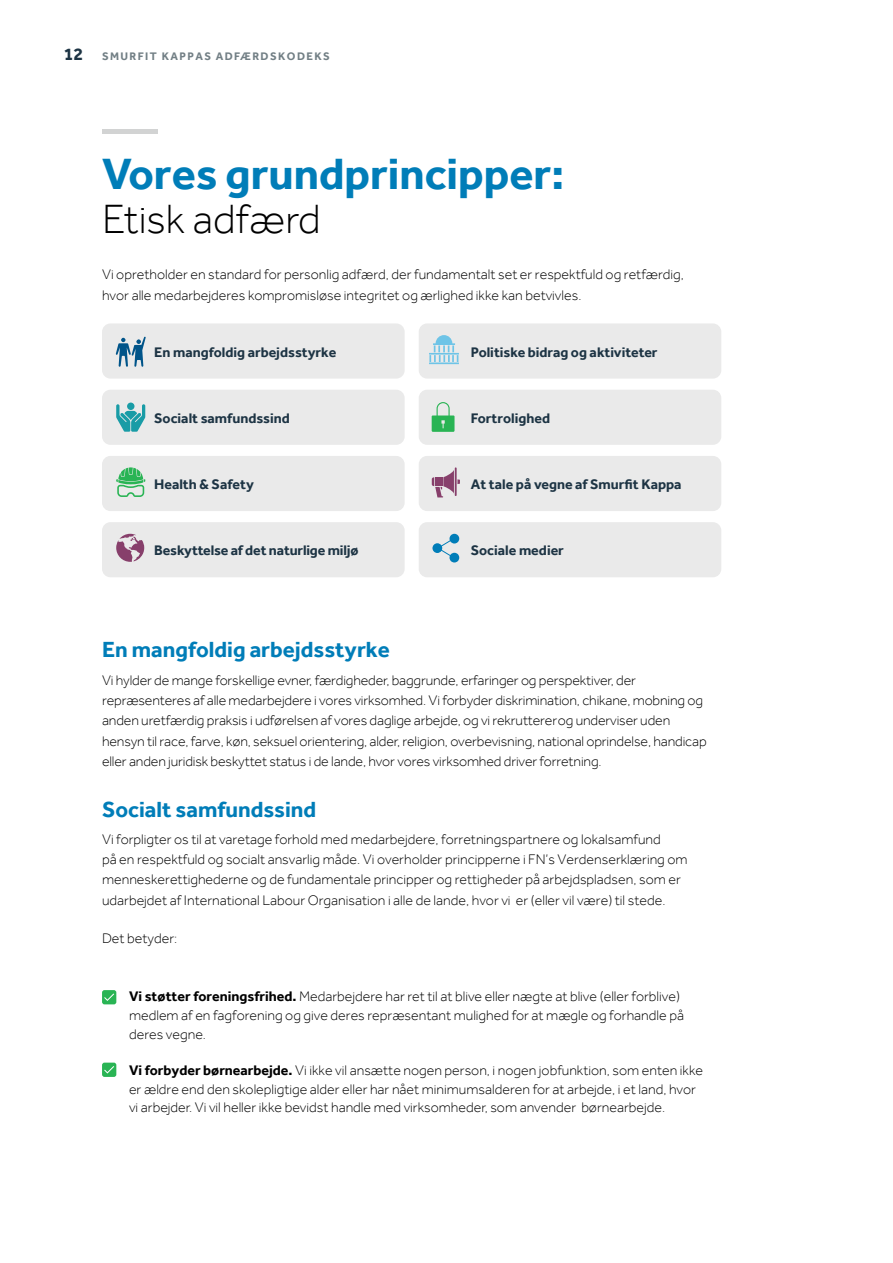
<style>
.page{position:relative;width:893px;height:1263px;background:#fff}
.page>*{position:absolute;margin:0;border:0;box-sizing:border-box;transform-origin:0 0}
.t1{font:700 45px "Effra Corp";color:#007db8}
.t2{font:300 42px "Effra Corp";color:#000}
.t3{font:700 22.5px "Effra Corp";color:#007db8}
.t4{font:300 14.25px/20.2px "Effra Corp";color:#000}
.t5{font:700 14.25px "Effra Corp";color:#1d3444}
.t6{font:700 11.25px "Effra Corp";letter-spacing:.125em;color:#727f85}
.s1{font-size:18px;color:#1d3444}
.s2{font-weight:700}
</style>
<div class="page">
<hr style="left:102px;top:129px;width:56px;height:4px;background:#d2d3d3">
<div style="left:103px;top:324px;width:301px;height:54px;background:#eaeaea;border-radius:8px"></div>
<svg style="left:116px;top:337px;width:30px;height:30px"></svg>
<div style="left:102px;top:323px;width:303px;height:56px;border:2px solid #eaeaea;border-radius:8px"></div>
<div style="left:103px;top:457px;width:301px;height:53px;background:#eaeaea;border-radius:8px"></div>
<div style="left:102px;top:456px;width:303px;height:55px;border:2px solid #eaeaea;border-radius:8px"></div>
<div style="left:419px;top:324px;width:301px;height:54px;background:#eaeaea;border-radius:8px"></div>
<div style="left:419px;top:323px;width:302px;height:56px;border:2px solid #eaeaea;border-radius:8px"></div>
<div style="left:419px;top:457px;width:301px;height:53px;background:#eaeaea;border-radius:8px"></div>
<div style="left:419px;top:456px;width:302px;height:55px;border:2px solid #eaeaea;border-radius:8px"></div>
<div style="left:103px;top:390px;width:301px;height:54px;background:#eaeaea;border-radius:8px"></div>
<div style="left:102px;top:390px;width:303px;height:55px;border:2px solid #eaeaea;border-radius:8px"></div>
<div style="left:103px;top:523px;width:301px;height:53px;background:#eaeaea;border-radius:8px"></div>
<div style="left:102px;top:522px;width:303px;height:55px;border:2px solid #eaeaea;border-radius:8px"></div>
<div style="left:419px;top:390px;width:301px;height:54px;background:#eaeaea;border-radius:8px"></div>
<div style="left:419px;top:390px;width:302px;height:55px;border:2px solid #eaeaea;border-radius:8px"></div>
<div style="left:419px;top:523px;width:301px;height:53px;background:#eaeaea;border-radius:8px"></div>
<div style="left:419px;top:522px;width:302px;height:55px;border:2px solid #eaeaea;border-radius:8px"></div>
<div style="left:102px;top:990px;width:14px;height:14px;background:#29b454;border-radius:2px"></div>
<svg style="left:104px;top:993px;width:10px;height:8px"></svg>
<div style="left:102px;top:1062px;width:14px;height:15px;background:#29b454;border-radius:2px"></div>
<svg style="left:104px;top:1066px;width:10px;height:7px"></svg>
<svg style="left:116px;top:467px;width:29px;height:30px"></svg>
<svg style="left:116px;top:534px;width:28px;height:28px"></svg>
<svg style="left:432px;top:534px;width:27px;height:28px"></svg>
<svg style="left:432px;top:470px;width:28px;height:27px"></svg>
<hr style="left:455px;top:467px;width:2px;height:29px;background:#873f6b">
<div style="left:432px;top:415px;width:22px;height:17px;background:#29b454"></div>
<svg style="left:436px;top:402px;width:14px;height:26px"></svg>
<hr style="left:429px;top:353px;width:30px;height:2px;background:#6ec4e7">
<hr style="left:429px;top:362px;width:30px;height:2px;background:#6ec4e7">
<svg style="left:429px;top:335px;width:29px;height:27px"></svg>
<div style="left:127px;top:403px;width:7px;height:7px;background:#199ca6;border-radius:50%"></div>
<svg style="left:116px;top:404px;width:29px;height:28px"></svg>
<p class="t6" style="left:64px;top:49px;width:268px"><span class="s1">12</span> SMURFIT KAPPAS ADFÆRDSKODEKS</p>
<h1 class="t1" style="left:102px;top:147px;width:464px">Vores grundprincipper:</h1>
<h2 class="t2" style="left:102px;top:195px;width:220px">Etisk adfærd</h2>
<p class="t4" style="left:102px;top:263px;width:583px;line-height:21.3px">Vi opretholder en standard for personlig adfærd, der fundamentalt set er respektfuld og retfærdig, hvor alle medarbejderes kompromisløse integritet og ærlighed ikke kan betvivles.</p>
<p class="t5" style="left:154px;top:343px;width:184px">En mangfoldig arbejdsstyrke</p>
<p class="t5" style="left:471px;top:343px;width:188px">Politiske bidrag og aktiviteter</p>
<p class="t5" style="left:154px;top:409px;width:137px">Socialt samfundssind</p>
<p class="t5" style="left:471px;top:409px;width:81px">Fortrolighed</p>
<p class="t5" style="left:154px;top:476px;width:101px">Health &amp; Safety</p>
<p class="t5" style="left:471px;top:476px;width:212px">At tale på vegne af Smurfit Kappa</p>
<p class="t5" style="left:154px;top:542px;width:206px">Beskyttelse af det naturlige miljø</p>
<p class="t5" style="left:471px;top:542px;width:95px">Sociale medier</p>
<h3 class="t3" style="left:102px;top:636px;width:289px">En mangfoldig arbejdsstyrke</h3>
<p class="t4" style="left:102px;top:670px;width:606px">Vi hylder de mange forskellige evner, færdigheder, baggrunde, erfaringer og perspektiver, der repræsenteres af alle medarbejdere i vores virksomhed. Vi forbyder diskrimination, chikane, mobning og anden uretfærdig praksis i udførelsen af vores daglige arbejde, og vi rekruttererog underviser uden hensyn til race, farve, køn, seksuel orientering, alder, religion, overbevisning, national oprindelse, handicap eller anden juridisk beskyttet status i de lande, hvor vores virksomhed driver forretning.</p>
<h3 class="t3" style="left:102px;top:796px;width:216px">Socialt samfundssind</h3>
<p class="t4" style="left:102px;top:829px;width:587px">Vi forpligter os til at varetage forhold med medarbejdere, forretningspartnere og lokalsamfund<br>på en respektfuld og socialt ansvarlig måde. Vi overholder principperne i FN’s Verdenserklæring om menneskerettighederne og de fundamentale principper og rettigheder på arbejdspladsen, som er udarbejdet af International Labour Organisation i alle de lande, hvor vi er (eller vil være) til stede.</p>
<p class="t4" style="left:102px;top:928px;width:77px">Det betyder:</p>
<p class="t4" style="left:129px;top:987px;width:556px;line-height:18.8px"><span class="s2">Vi støtter foreningsfrihed.</span> Medarbejdere har ret til at blive eller nægte at blive (eller forblive) medlem af en fagforening og give deres repræsentant mulighed for at mægle og forhandle på deres vegne.</p>
<p class="t4" style="left:129px;top:1061px;width:576px;line-height:18.8px"><span class="s2">Vi forbyder børnearbejde.</span> Vi ikke vil ansætte nogen person, i nogen jobfunktion, som enten ikke er ældre end den skolepligtige alder eller har nået minimumsalderen for at arbejde, i et land, hvor vi arbejder. Vi vil heller ikke bevidst handle med virksomheder, som anvender børnearbejde.</p>
</div>
